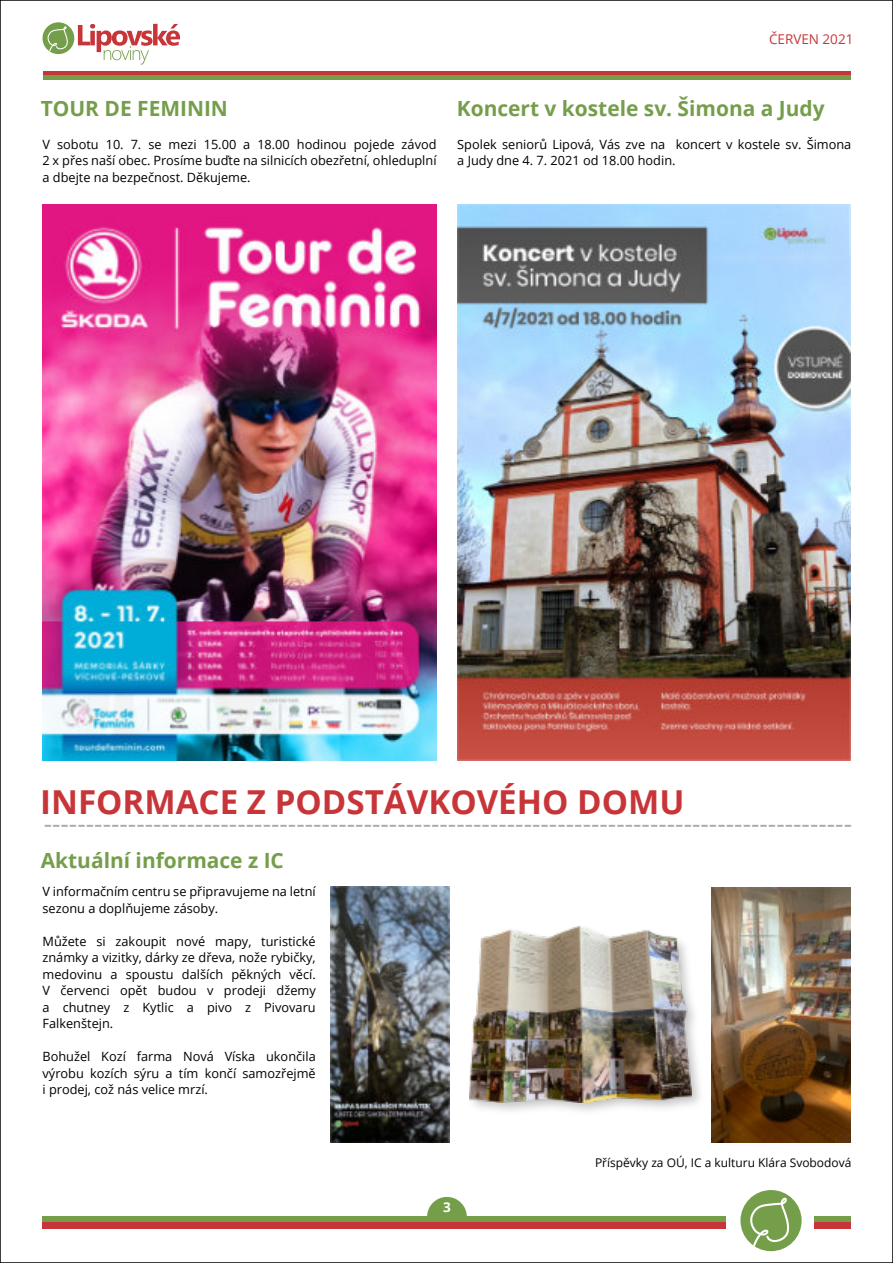
<style>
.page{position:relative;width:893px;height:1263px;background:#fff}
.page>*{position:absolute;margin:0;border:0;box-sizing:border-box;transform-origin:0 0}
.t1{font:700 33px "Open Sans";color:#c83539}
.t2{font:26.1px "Open Sans";color:#b1a9a2}
.t3{font:700 21px "Open Sans";color:#759e4b}
.t4{font:13.5px "Open Sans";color:#c83539}
.t5{font:700 13.5px "Open Sans";color:#fff}
.t6{font:12.75px/16.5px "Open Sans";color:#000;text-align:justify}
.t7{font:12px "Open Sans";color:#000}
</style>
<div class="page">
<hr style="left:43px;top:71px;width:807px;height:4px;background:#c83539">
<hr style="left:43px;top:75px;width:807px;height:4px;background:#759e4b">
<svg style="left:78px;top:24px;width:102px;height:41px"></svg>
<div style="left:43px;top:22px;width:31px;height:32px;background:#759e4b;border-radius:50%"></div>
<svg style="left:47px;top:26px;width:21px;height:26px"></svg>
<svg style="left:427px;top:1197px;width:40px;height:19px"></svg>
<div style="left:43px;top:1216px;width:683px;height:6px;background:#759e4b"></div>
<div style="left:43px;top:1222px;width:683px;height:7px;background:#c83539"></div>
<div style="left:740px;top:1190px;width:62px;height:61px;background:#759e4b;border-radius:50%"></div>
<svg style="left:750px;top:1197px;width:39px;height:49px"></svg>
<div style="left:814px;top:1216px;width:36px;height:6px;background:#759e4b"></div>
<div style="left:814px;top:1222px;width:36px;height:7px;background:#c83539"></div>
<img style="left:43px;top:204px;width:394px;height:556px">
<img style="left:457px;top:204px;width:394px;height:556px">
<img style="left:473px;top:1002px;width:227px;height:109px">
<img style="left:469px;top:926px;width:222px;height:176px">
<img style="left:330px;top:886px;width:119px;height:256px">
<img style="left:711px;top:887px;width:139px;height:255px">
<p class="t4" style="left:769px;top:34px;width:86px">ČERVEN 2021</p>
<h3 class="t3" style="left:41px;top:100px;width:189px">TOUR DE FEMININ</h3>
<h3 class="t3" style="left:457px;top:100px;width:369px">Koncert v kostele sv. Šimona a Judy</h3>
<p class="t6" style="left:43px;top:137px;width:396px">V sobotu 10. 7. se mezi 15.00 a 18.00 hodinou pojede závod 2 x přes naší obec. Prosíme buďte na silnicích obezřetní, ohleduplní a dbejte na bezpečnost. Děkujeme.</p>
<p class="t6" style="left:457px;top:137px;width:396px">Spolek seniorů Lipová, Vás zve na koncert v kostele sv. Šimona a Judy dne 4. 7. 2021 od 18.00 hodin.</p>
<h1 class="t1" style="left:40px;top:788px;width:646px">INFORMACE Z PODSTÁVKOVÉHO DOMU</h1>
<h2 class="t2" style="left:44px;top:813px;width:810px">------------------------------------------------------------------------------------------------</h2>
<h3 class="t3" style="left:41px;top:852px;width:245px">Aktuální informace z IC</h3>
<p class="t6" style="left:43px;top:885px;width:275px">V informačním centru se připravujeme na letní sezonu a doplňujeme zásoby.</p>
<p class="t6" style="left:43px;top:934px;width:275px">Můžete si zakoupit nové mapy, turistické známky a vizitky, dárky ze dřeva, nože rybičky, medovinu a spoustu dalších pěkných věcí.<br>V červenci opět budou v prodeji džemy a chutney z Kytlic a pivo z Pivovaru Falkenštejn.</p>
<p class="t6" style="left:43px;top:1050px;width:275px">Bohužel Kozí farma Nová Víska ukončila výrobu kozích sýru a tím končí samozřejmě i prodej, což nás velice mrzí.</p>
<p class="t5" style="left:443px;top:1201px;width:9px">3</p>
<p class="t7" style="left:595px;top:1158px;width:258px">Příspěvky za OÚ, IC a kulturu Klára Svobodová</p>
</div>
